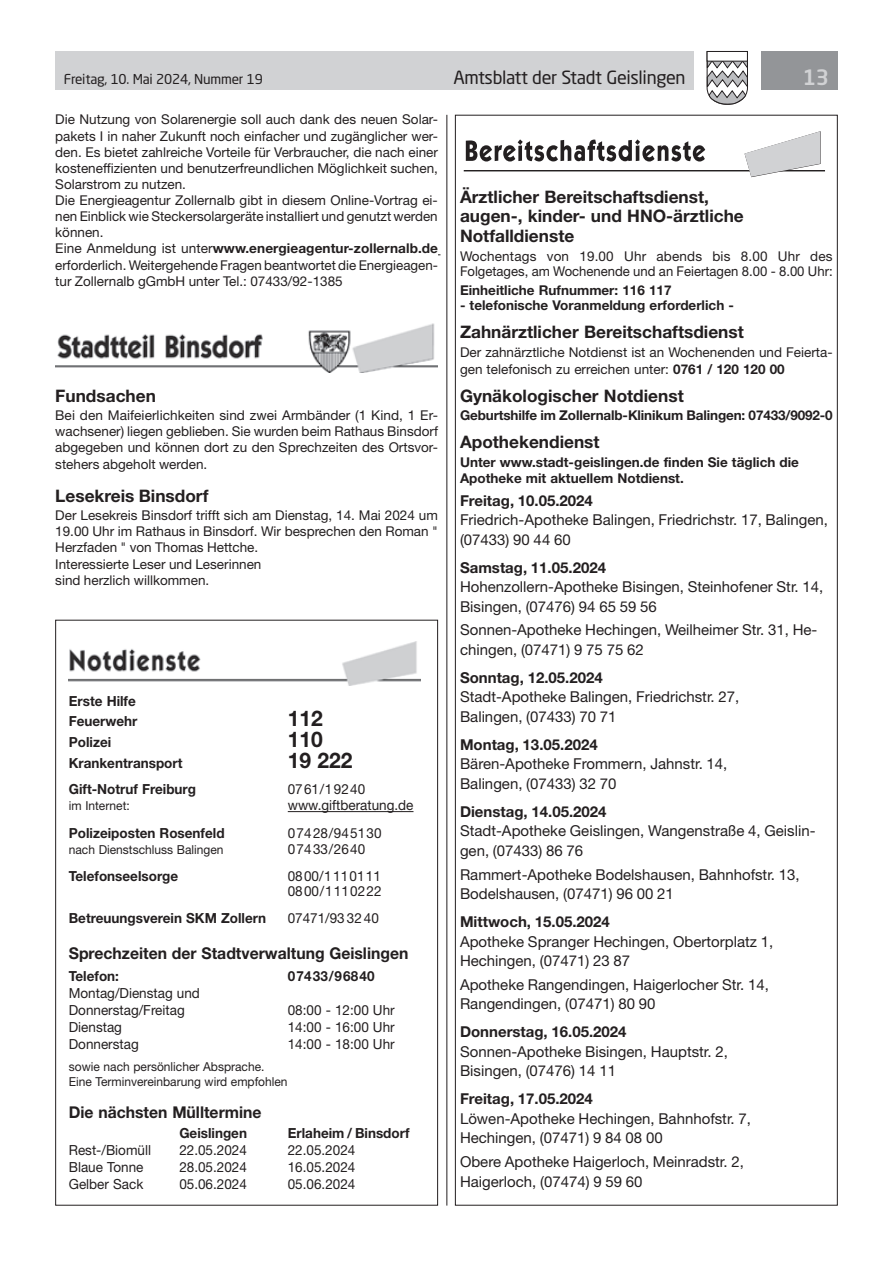
<style>
.page{position:relative;width:893px;height:1263px;background:#fff}
.page>*{position:absolute;margin:0;border:0;box-sizing:border-box;transform-origin:0 0}
.t1{font:700 21.6px "Helvetica Neue LT Std";color:#231f20}
.t2{font:500 21px "Neo Sans Std";color:#d1d2d4}
.t3{font:18px "Neo Sans Std";letter-spacing:-.02em;color:#231f20}
.t4{font:700 17.25px/19.5px "Helvetica Neue LT Std";color:#231f20}
.t5{font:700 16.2px "Helvetica Neue LT Std";color:#231f20}
.t6{font:15px/19.5px "Helvetica Neue LT Std";color:#231f20}
.t7{font:700 15px "Helvetica Neue LT Std";color:#231f20}
.t8{font:13.95px/15.5px "Helvetica Neue LT Std";color:#231f20}
.t9{font:700 13.95px/19.5px "Helvetica Neue LT Std";color:#231f20}
.t10{font:700 13.95px "Helvetica Neue LT Std";letter-spacing:.05em;color:#231f20}
.t11{font:13.5px/16.2px "Helvetica Neue LT Std";color:#231f20}
.t12{font:700 13.5px/16.5px "Helvetica Neue LT Std";color:#231f20}
.t13{font:13.5px "Neo Sans Std";letter-spacing:-.015em;color:#231f20}
.t14{font:12.3px/15.5px "Helvetica Neue LT Std";color:#231f20}
.s1{font-weight:700}
</style>
<div class="page">
<div style="left:55px;top:51px;width:639px;height:38px;background:#d1d2d4"></div>
<div style="left:761px;top:51px;width:77px;height:38px;background:#939598"></div>
<svg style="left:706px;top:51px;width:42px;height:54px"></svg>
<div style="left:707px;top:51px;width:41px;height:10px;background:#fff;border:1px solid #231f20"></div>
<hr style="left:446px;top:115px;width:1px;height:1090px;background:#231f20">
<hr style="left:464px;top:170px;width:361px;height:1px;background:#231f20">
<svg style="left:744px;top:131px;width:77px;height:46px"></svg>
<svg style="left:466px;top:139px;width:239px;height:22px"></svg>
<hr style="left:288px;top:811px;width:125px;height:1px;background:#231f20">
<img style="left:68px;top:641px;width:353px;height:45px">
<img style="left:55px;top:323px;width:383px;height:50px">
<p class="t13" style="left:64px;top:71px;width:201px">Freitag, 10. Mai 2024, Nummer 19</p>
<h3 class="t3" style="left:453px;top:66px;width:234px">Amtsblatt der Stadt Geislingen</h3>
<h2 class="t2" style="left:803px;top:64px;width:28px">13</h2>
<p class="t11" style="left:55px;top:111px;width:384px">Die Nutzung von Solarenergie soll auch dank des neuen Solar&shy;pakets I in naher Zukunft noch einfacher und zugänglicher wer&shy;den. Es bietet zahlreiche Vorteile für Verbraucher, die nach einer kosteneffizienten und benutzerfreundlichen Möglichkeit suchen, Solarstrom zu nutzen.<br>Die Energieagentur Zollernalb gibt in diesem Online-Vortrag ei&shy;nen Einblick wie Steckersolargeräte installiert und genutzt werden können.<br>Eine Anmeldung ist unter<span class="s1">www.energieagentur-zollernalb.de </span>erforderlich. Weitergehende Fragen beantwortet die Energieagen&shy;tur Zollernalb gGmbH unter Tel.: 07433/92-1385</p>
<p class="t4" style="left:55px;top:386px;width:102px">Fundsachen</p>
<p class="t11" style="left:55px;top:407px;width:384px;text-align:justify">Bei den Maifeierlichkeiten sind zwei Armbänder (1 Kind, 1 Er&shy;wachsener) liegen geblieben. Sie wurden beim Rathaus Binsdorf abgegeben und können dort zu den Sprechzeiten des Ortsvor&shy;stehers abgeholt werden.</p>
<p class="t4" style="left:55px;top:486px;width:155px">Lesekreis Binsdorf</p>
<p class="t11" style="left:55px;top:507px;width:384px">Der Lesekreis Binsdorf trifft sich am Dienstag, 14. Mai 2024 um 19.00 Uhr im Rathaus in Binsdorf. Wir besprechen den Roman " Herzfaden " von Thomas Hettche.<br>Interessierte Leser und Leserinnen<br>sind herzlich willkommen.</p>
<p class="t9" style="left:69px;top:691px;width:70px">Erste Hilfe<br>Feuerwehr</p>
<h1 class="t1" style="left:288px;top:704px;width:37px">112</h1>
<p class="t9" style="left:69px;top:732px;width:44px">Polizei</p>
<h1 class="t1" style="left:288px;top:726px;width:37px">110</h1>
<p class="t9" style="left:69px;top:753px;width:115px">Krankentransport</p>
<h1 class="t1" style="left:288px;top:747px;width:66px">19 222</h1>
<p class="t9" style="left:69px;top:779px;width:129px">Gift-Notruf Freiburg</p>
<p class="t8" style="left:288px;top:781px;width:79px">0761/19240</p>
<p class="t14" style="left:69px;top:798px;width:63px">im Internet:</p>
<p class="t8" style="left:288px;top:797px;width:127px">www.giftberatung.de</p>
<p class="t9" style="left:69px;top:823px;width:157px">Polizeiposten Rosenfeld</p>
<p class="t8" style="left:288px;top:825px;width:95px">07428/945130</p>
<p class="t14" style="left:69px;top:842px;width:156px">nach Dienstschluss Balingen</p>
<p class="t8" style="left:288px;top:841px;width:79px">07433/2640</p>
<p class="t9" style="left:69px;top:866px;width:111px">Telefonseelsorge</p>
<p class="t8" style="left:288px;top:868px;width:95px">0800/1110111<br>0800/1110222</p>
<p class="t9" style="left:69px;top:907px;width:199px">Betreuungsverein SKM Zollern</p>
<p class="t8" style="left:288px;top:910px;width:93px">07471/93 32 40</p>
<p class="t5" style="left:69px;top:943px;width:341px">Sprechzeiten der Stadtverwaltung Geislingen</p>
<p class="t9" style="left:69px;top:966px;width:52px">Telefon:</p>
<p class="t10" style="left:288px;top:967px;width:88px">07433/96840</p>
<p class="t8" style="left:69px;top:984px;width:133px;line-height:17px">Montag/Dienstag und<br>Donnerstag/Freitag</p>
<p class="t8" style="left:288px;top:1002px;width:108px">08:00 - 12:00 Uhr</p>
<p class="t8" style="left:69px;top:1019px;width:55px">Dienstag</p>
<p class="t8" style="left:288px;top:1019px;width:108px">14:00 - 16:00 Uhr</p>
<p class="t8" style="left:69px;top:1036px;width:72px">Donnerstag</p>
<p class="t8" style="left:288px;top:1036px;width:108px">14:00 - 18:00 Uhr</p>
<p class="t14" style="left:69px;top:1058px;width:220px">sowie nach persönlicher Absprache.<br>Eine Terminvereinbarung wird empfohlen</p>
<p class="t5" style="left:69px;top:1102px;width:194px">Die nächsten Mülltermine</p>
<p class="t9" style="left:179px;top:1123px;width:69px">Geislingen</p>
<p class="t9" style="left:288px;top:1123px;width:123px">Erlaheim / Binsdorf</p>
<p class="t8" style="left:69px;top:1142px;width:84px">Rest-/Biomüll</p>
<p class="t8" style="left:179px;top:1142px;width:69px">22.05.2024</p>
<p class="t8" style="left:288px;top:1142px;width:69px">22.05.2024</p>
<p class="t8" style="left:69px;top:1159px;width:76px">Blaue Tonne</p>
<p class="t8" style="left:179px;top:1159px;width:69px">28.05.2024</p>
<p class="t8" style="left:288px;top:1159px;width:69px">16.05.2024</p>
<p class="t8" style="left:69px;top:1176px;width:76px">Gelber Sack</p>
<p class="t8" style="left:179px;top:1176px;width:69px">05.06.2024</p>
<p class="t8" style="left:288px;top:1176px;width:69px">05.06.2024</p>
<p class="t4" style="left:460px;top:187px;width:285px">Ärztlicher Bereitschaftsdienst, augen-, kinder- und HNO-ärztliche<br>Notfalldienste</p>
<p class="t11" style="left:460px;top:249px;width:374px;line-height:15px">Wochentags von 19.00 Uhr abends bis 8.00 Uhr des<br>Folgetages, am Wochenende und an Feiertagen 8.00 - 8.00 Uhr:</p>
<p class="t12" style="left:460px;top:282px;width:213px">Einheitliche Rufnummer: 116 117</p>
<p class="t12" style="left:460px;top:297px;width:275px">- telefonische Voranmeldung erforderlich -</p>
<p class="t4" style="left:460px;top:322px;width:285px">Zahnärztlicher Bereitschaftsdienst</p>
<p class="t11" style="left:460px;top:344px;width:374px">Der zahnärztliche Notdienst ist an Wochenenden und Feierta&shy;gen telefonisch zu erreichen unter: <span class="s1">0761 / 120 120 00</span></p>
<p class="t4" style="left:460px;top:385px;width:225px">Gynäkologischer Notdienst</p>
<p class="t12" style="left:460px;top:407px;width:374px">Geburtshilfe im Zollernalb-Klinikum Balingen: 07433/9092-0</p>
<p class="t4" style="left:460px;top:432px;width:141px">Apothekendienst</p>
<p class="t12" style="left:460px;top:453px;width:341px">Unter www.stadt-geislingen.de finden Sie täglich die<br>Apotheke mit aktuellem Notdienst.</p>
<p class="t7" style="left:460px;top:491px;width:134px">Freitag, 10.05.2024</p>
<p class="t6" style="left:460px;top:510px;width:370px">Friedrich-Apotheke Balingen, Friedrichstr. 17, Balingen, (07433) 90 44 60</p>
<p class="t7" style="left:460px;top:558px;width:148px">Samstag, 11.05.2024</p>
<p class="t6" style="left:460px;top:577px;width:365px">Hohenzollern-Apotheke Bisingen, Steinhofener Str. 14,<br>Bisingen, (07476) 94 65 59 56</p>
<p class="t6" style="left:460px;top:620px;width:359px">Sonnen-Apotheke Hechingen, Weilheimer Str. 31, He&shy;chingen, (07471) 9 75 75 62</p>
<p class="t7" style="left:460px;top:668px;width:144px">Sonntag, 12.05.2024</p>
<p class="t6" style="left:460px;top:687px;width:281px">Stadt-Apotheke Balingen, Friedrichstr. 27,<br>Balingen, (07433) 70 71</p>
<p class="t7" style="left:460px;top:735px;width:139px">Montag, 13.05.2024</p>
<p class="t6" style="left:460px;top:754px;width:269px">Bären-Apotheke Frommern, Jahnstr. 14,<br>Balingen, (07433) 32 70</p>
<p class="t7" style="left:460px;top:802px;width:148px">Dienstag, 14.05.2024</p>
<p class="t6" style="left:460px;top:821px;width:357px">Stadt-Apotheke Geislingen, Wangenstraße 4, Geislin&shy;gen, (07433) 86 76</p>
<p class="t6" style="left:460px;top:864px;width:341px">Rammert-Apotheke Bodelshausen, Bahnhofstr. 13,<br>Bodelshausen, (07471) 96 00 21</p>
<p class="t7" style="left:460px;top:912px;width:151px">Mittwoch, 15.05.2024</p>
<p class="t6" style="left:460px;top:931px;width:315px">Apotheke Spranger Hechingen, Obertorplatz 1,<br>Hechingen, (07471) 23 87</p>
<p class="t6" style="left:460px;top:974px;width:310px">Apotheke Rangendingen, Haigerlocher Str. 14,<br>Rangendingen, (07471) 80 90</p>
<p class="t7" style="left:460px;top:1023px;width:168px">Donnerstag, 16.05.2024</p>
<p class="t6" style="left:460px;top:1041px;width:269px">Sonnen-Apotheke Bisingen, Hauptstr. 2,<br>Bisingen, (07476) 14 11</p>
<p class="t7" style="left:460px;top:1090px;width:134px">Freitag, 17.05.2024</p>
<p class="t6" style="left:460px;top:1109px;width:293px">Löwen-Apotheke Hechingen, Bahnhofstr. 7,<br>Hechingen, (07471) 9 84 08 00</p>
<p class="t6" style="left:460px;top:1152px;width:285px">Obere Apotheke Haigerloch, Meinradstr. 2,<br>Haigerloch, (07474) 9 59 60</p>
</div>
